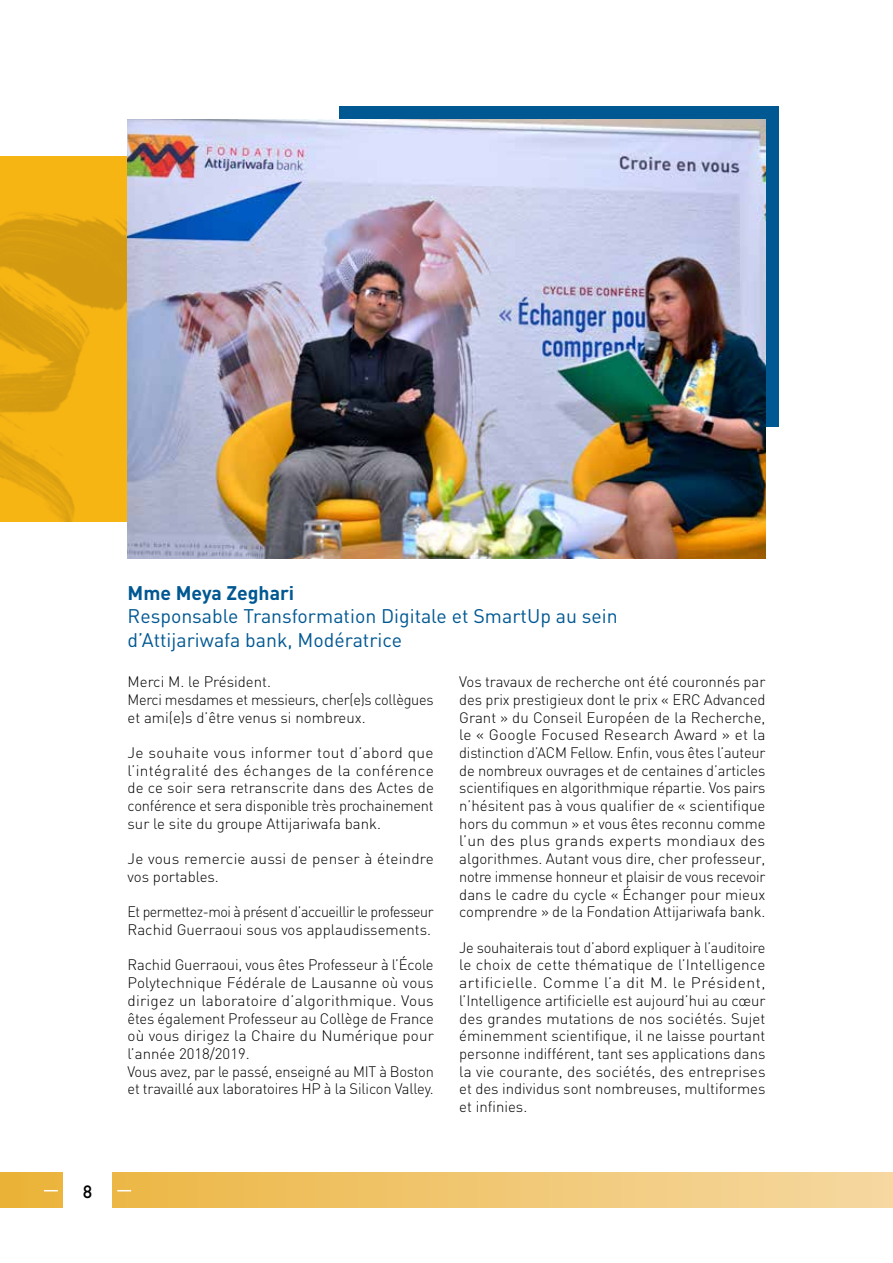
<style>
.page{position:relative;width:893px;height:1263px;background:#fff}
.page>*{position:absolute;margin:0;border:0;box-sizing:border-box;transform-origin:0 0}
.t1{font:19.5px/23.4px "DIN";color:#005892}
.t2{font:700 19.5px "DIN";color:#005892}
.t3{font:500 16.5px "Futura";color:#000}
.t4{font:300 15px/17.7px "DIN";letter-spacing:-.005em;color:#000}
.t5{font:300 15px/17.7px "DIN";letter-spacing:-.005em;color:#000;text-align:justify;scale:1.04 1}
.t6{font:300 15px/17.7px "DIN";letter-spacing:-.03em;color:#000;scale:.95 1}
</style>
<div class="page">
<div style="left:0;top:1172px;width:893px;height:36px;background:linear-gradient(to right,#ebb238,#f6d8a2)"></div>
<svg style="left:44px;top:1190px;width:14px;height:1px"></svg>
<svg style="left:117px;top:1190px;width:14px;height:1px"></svg>
<div style="left:64px;top:1161px;width:48px;height:59px;background:#fff"></div>
<div style="left:339px;top:106px;width:439px;height:321px;background:#005892"></div>
<img style="left:0;top:156px;width:128px;height:366px">
<img style="left:128px;top:119px;width:637px;height:439px">
<p class="t3" style="left:82px;top:1180px;width:12px">8</p>
<h1 class="t2" style="left:128px;top:580px;width:168px">Mme Meya Zeghari</h1>
<h1 class="t1" style="left:128px;top:604px;width:492px">Responsable Transformation Digitale et SmartUp au sein d’Attijariwafa bank, Modératrice</h1>
<p class="t4" style="left:459px;top:673px;width:308px;text-align:justify">Vos travaux de recherche ont été couronnés par des prix prestigieux dont le prix « ERC Advanced Grant » du Conseil Européen de la Recherche, le « Google Focused Research Award » et la distinction d’ACM Fellow. Enfin, vous êtes l’auteur de nombreux ouvrages et de centaines d’articles scientifiques en algorithmique répartie. Vos pairs n’hésitent pas à vous qualifier de « scientifique hors du commun » et vous êtes reconnu comme l’un des plus grands experts mondiaux des algorithmes. Autant vous dire, cher professeur, notre immense honneur et plaisir de vous recevoir dans le cadre du cycle « Échanger pour mieux comprendre » de la Fondation Attijariwafa bank.</p>
<p class="t4" style="left:459px;top:938px;width:308px;text-align:justify">Je souhaiterais tout d’abord expliquer à l’auditoire le choix de cette thématique de l’Intelligence artificielle. Comme l’a dit M. le Président, l’Intelligence artificielle est aujourd’hui au cœur des grandes mutations de nos sociétés. Sujet éminemment scientifique, il ne laisse pourtant personne indifférent, tant ses applications dans la vie courante, des sociétés, des entreprises et des individus sont nombreuses, multiformes et infinies.</p>
<p class="t4" style="left:128px;top:673px;width:307px">Merci M. le Président.<br>Merci mesdames et messieurs, cher(e)s collègues et ami(e)s d’être venus si nombreux.</p>
<p class="t5" style="left:128px;top:743px;width:296px">Je souhaite vous informer tout d’abord que l’intégralité des échanges de la conférence de ce soir sera retranscrite dans des Actes de conférence et sera disponible très prochainement sur le site du groupe Attijariwafa bank.</p>
<p class="t4" style="left:128px;top:850px;width:308px">Je vous remercie aussi de penser à éteindre vos portables.</p>
<p class="t6" style="left:128px;top:903px;width:324px">Et permettez-moi à présent d’accueillir le professeur<br>Rachid Guerraoui sous vos applaudissements.</p>
<p class="t4" style="left:128px;top:956px;width:308px">Rachid Guerraoui, vous êtes Professeur à l’École Polytechnique Fédérale de Lausanne où vous dirigez un laboratoire d’algorithmique. Vous êtes également Professeur au Collège de France où vous dirigez la Chaire du Numérique pour l’année 2018/2019.<br>Vous avez, par le passé, enseigné au MIT à Boston et travaillé aux laboratoires HP à la Silicon Valley.</p>
</div>
